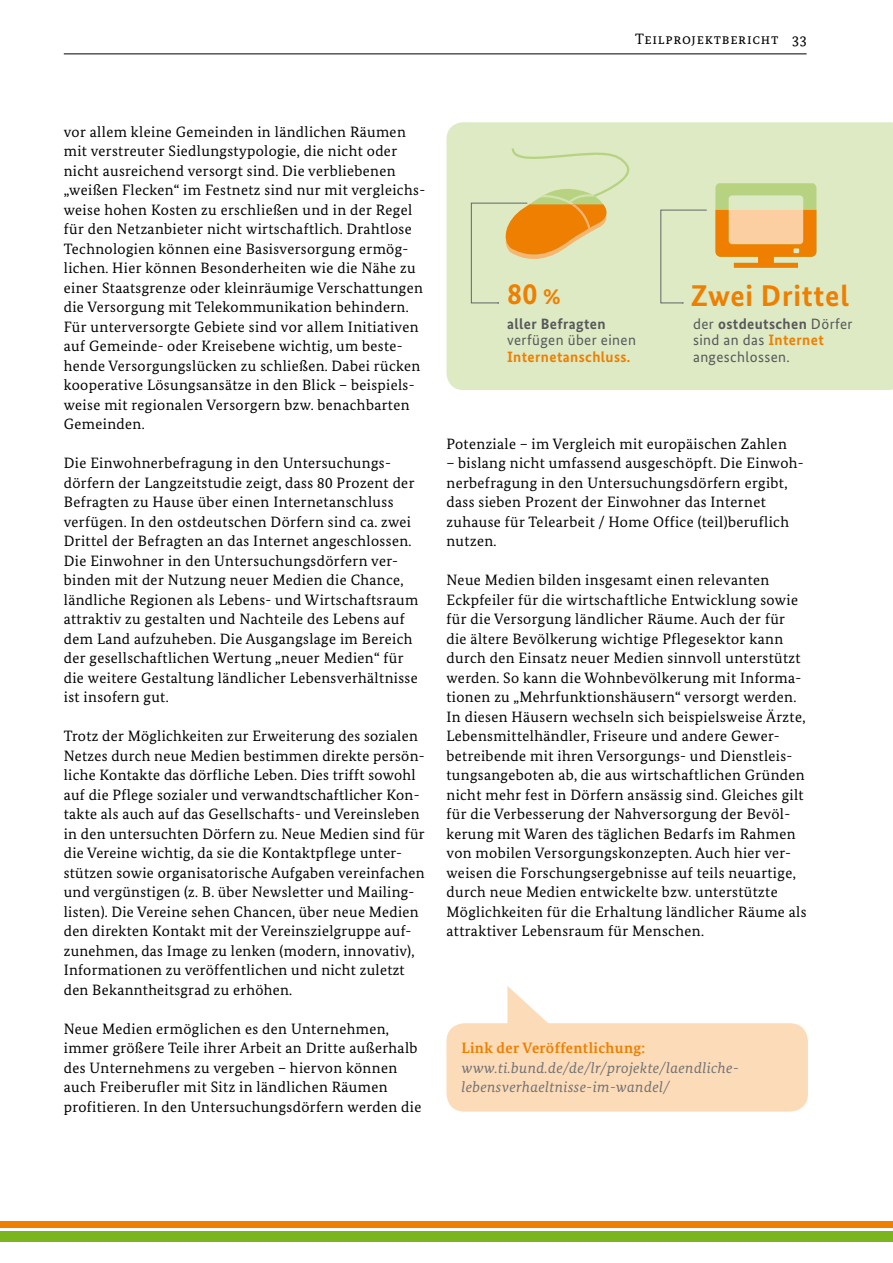
<style>
.page{position:relative;width:893px;height:1263px;background:#fff}
.page>*{position:absolute;margin:0;border:0;box-sizing:border-box;transform-origin:0 0}
.t1{font:700 30px "Bundes Sans";letter-spacing:.025em;color:#ee7f00}
.t2{font:15px/19.5px "Bundes Serif";letter-spacing:.025em;color:#000}
.t3{font:italic 15px/19.5px "Bundes Serif";letter-spacing:.025em;color:#707172}
.t4{font:15px/16.5px "Bundes Sans";letter-spacing:.025em;color:#58585a}
.t5{font:700 15px/16.5px "Bundes Sans";letter-spacing:.025em;color:#ee7f00}
.t6{font:700 15px "Bundes Serif";letter-spacing:.025em;color:#ee7f00}
.t7{font:15px "Bundes Serif";letter-spacing:.05em;color:#000}
.s1{font-size:22.5px}
.s2{color:#58585a}
.s3{font-weight:400;color:#58585a}
.s4{font-weight:700}
.s5{font-weight:700;color:#ee7f00}
</style>
<div class="page">
<hr style="left:64px;top:53px;width:743px;height:1px;background:#000">
<div style="left:0;top:1231px;width:893px;height:11px;background:#7ab51d"></div>
<div style="left:0;top:1221px;width:893px;height:6px;background:#ee7f00"></div>
<div style="left:446px;top:122px;width:447px;height:268px;background:#ddeac4"></div>
<svg style="left:471px;top:146px;width:165px;height:158px;background:#dcd7a3"></svg>
<div style="left:660px;top:210px;width:47px;height:94px;background:#ddeac4"></div>
<svg style="left:715px;top:183px;width:101px;height:85px;background:#e3bd72"></svg>
<div style="left:446px;top:1023px;width:362px;height:89px;background:#fcdbb9;border-radius:18px"></div>
<svg style="left:507px;top:986px;width:43px;height:38px"></svg>
<p class="t7" style="left:635px;top:30px;width:173px">Teilprojektbericht 33</p>
<p class="t2" style="left:64px;top:121px;width:363px">vor allem kleine Gemeinden in ländlichen Räumen mit verstreuter Siedlungstypologie, die nicht oder nicht ausreichend versorgt sind. Die verbliebenen „weißen Flecken“ im Festnetz sind nur mit vergleichs&shy;weise hohen Kosten zu erschließen und in der Regel für den Netzanbieter nicht wirtschaftlich. Drahtlose Technologien können eine Basisversorgung ermög&shy;lichen. Hier können Besonderheiten wie die Nähe zu einer Staatsgrenze oder kleinräumige Verschattungen die Versorgung mit Telekommunikation behindern.<br>Für unterversorgte Gebiete sind vor allem Initiativen auf Gemeinde- oder Kreisebene wichtig, um beste&shy;hende Versorgungslücken zu schließen. Dabei rücken kooperative Lösungsansätze in den Blick – beispiels&shy;weise mit regionalen Versorgern bzw. benachbarten Gemeinden.</p>
<p class="t2" style="left:64px;top:453px;width:356px">Die Einwohnerbefragung in den Untersuchungs&shy;dörfern der Langzeitstudie zeigt, dass 80 Prozent der Befragten zu Hause über einen Internetanschluss verfügen. In den ostdeutschen Dörfern sind ca. zwei Drittel der Befragten an das Internet angeschlossen.<br>Die Einwohner in den Untersuchungsdörfern ver&shy;binden mit der Nutzung neuer Medien die Chance, ländliche Regionen als Lebens- und Wirtschaftsraum attraktiv zu gestalten und Nachteile des Lebens auf dem Land aufzuheben. Die Ausgangslage im Bereich der gesellschaftlichen Wertung „neuer Medien“ für die weitere Gestaltung ländlicher Lebensverhältnisse ist insofern gut.</p>
<p class="t2" style="left:64px;top:726px;width:362px">Trotz der Möglichkeiten zur Erweiterung des sozialen Netzes durch neue Medien bestimmen direkte persön&shy;liche Kontakte das dörfliche Leben. Dies trifft sowohl auf die Pflege sozialer und verwandtschaftlicher Kon&shy;takte als auch auf das Gesellschafts- und Vereinsleben in den untersuchten Dörfern zu. Neue Medien sind für die Vereine wichtig, da sie die Kontaktpflege unter&shy;stützen sowie organisatorische Aufgaben vereinfachen und vergünstigen (z. B. über Newsletter und Mailing&shy;listen). Die Vereine sehen Chancen, über neue Medien den direkten Kontakt mit der Vereinszielgruppe auf&shy;zunehmen, das Image zu lenken (modern, innovativ), Informationen zu veröffentlichen und nicht zuletzt den Bekanntheitsgrad zu erhöhen.</p>
<p class="t2" style="left:64px;top:1018px;width:359px">Neue Medien ermöglichen es den Unternehmen, immer größere Teile ihrer Arbeit an Dritte außerhalb des Unternehmens zu vergeben – hiervon können auch Freiberufler mit Sitz in ländlichen Räumen profitieren. In den Untersuchungsdörfern werden die</p>
<p class="t1" style="left:507px;top:275px;width:55px">80 <span class="s1">%</span></p>
<p class="t1" style="left:691px;top:278px;width:160px">Zwei Drittel</p>
<p class="t5" style="left:507px;top:315px;width:130px"><span class="s2">aller Befragten </span><span class="s3">verfügen über einen<br></span>Internetanschluss.</p>
<p class="t4" style="left:693px;top:315px;width:161px">der <span class="s4">ostdeutschen</span> Dörfer sind an das <span class="s5">Internet </span>angeschlossen.</p>
<p class="t2" style="left:446px;top:433px;width:342px">Potenziale – im Vergleich mit europäischen Zahlen</p>
<p class="t2" style="left:446px;top:453px;width:359px">– bislang nicht umfassend ausgeschöpft. Die Einwoh&shy;nerbefragung in den Untersuchungsdörfern ergibt, dass sieben Prozent der Einwohner das Internet zuhause für Telearbeit / Home Office (teil)beruflich nutzen.</p>
<p class="t2" style="left:446px;top:570px;width:362px">Neue Medien bilden insgesamt einen relevanten Eckpfeiler für die wirtschaftliche Entwicklung sowie für die Versorgung ländlicher Räume. Auch der für die ältere Bevölkerung wichtige Pflegesektor kann durch den Einsatz neuer Medien sinnvoll unterstützt werden. So kann die Wohnbevölkerung mit Informa&shy;tionen zu „Mehrfunktionshäusern“ versorgt werden.<br>In diesen Häusern wechseln sich beispielsweise Ärzte, Lebensmittelhändler, Friseure und andere Gewer&shy;betreibende mit ihren Versorgungs- und Dienstleis&shy;tungsangeboten ab, die aus wirtschaftlichen Gründen nicht mehr fest in Dörfern ansässig sind. Gleiches gilt für die Verbesserung der Nahversorgung der Bevöl&shy;kerung mit Waren des täglichen Bedarfs im Rahmen von mobilen Versorgungskonzepten. Auch hier ver&shy;weisen die Forschungsergebnisse auf teils neuartige, durch neue Medien entwickelte bzw. unterstützte Möglichkeiten für die Erhaltung ländlicher Räume als attraktiver Lebensraum für Menschen.</p>
<p class="t6" style="left:461px;top:1039px;width:185px">Link der Veröffentlichung:</p>
<p class="t3" style="left:461px;top:1057px;width:279px">www.ti.bund.de/de/lr/projekte/laendliche&shy;lebensverhaeltnisse-im-wandel/</p>
</div>
